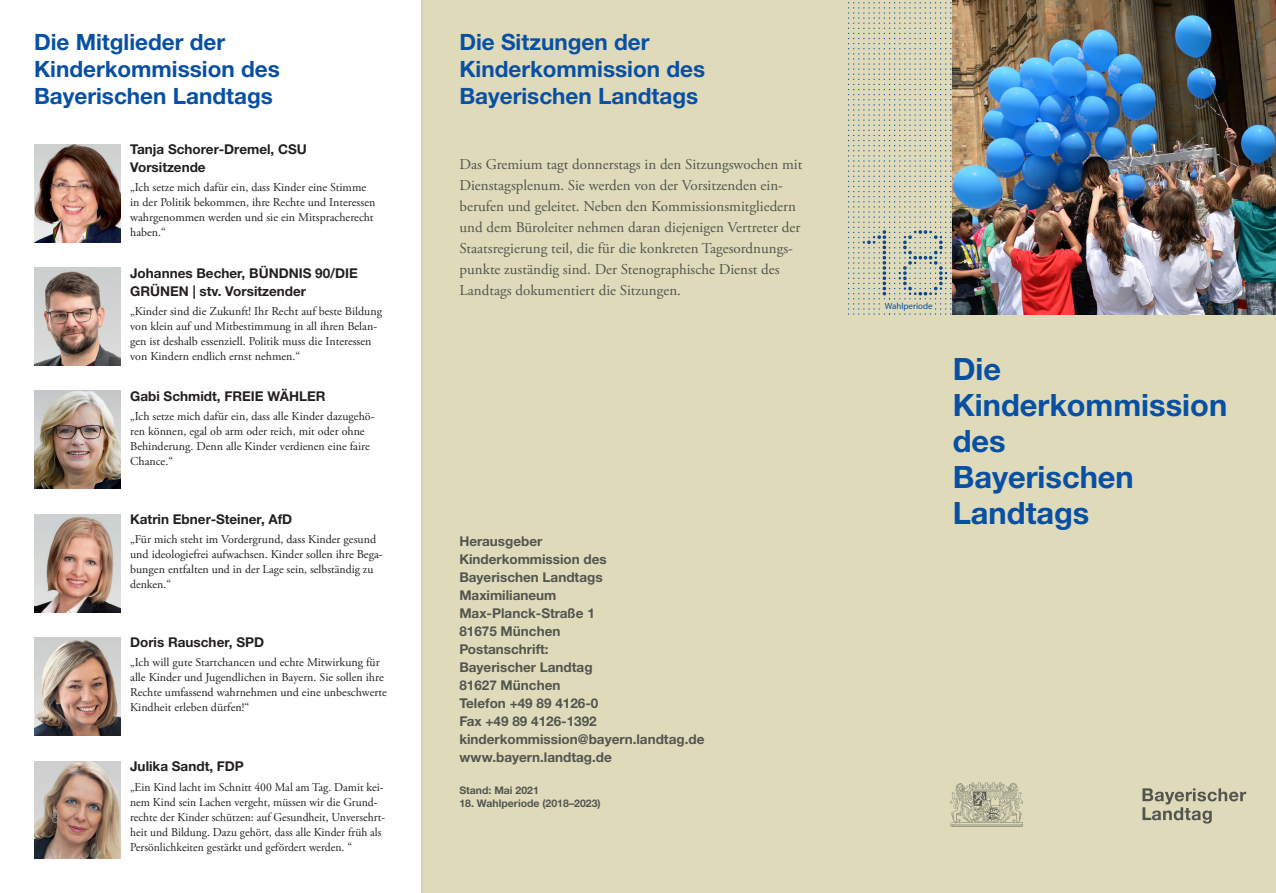
<style>
.page{position:relative;width:1276px;height:893px;background:#fff}
.page>*{position:absolute;margin:0;border:0;box-sizing:border-box;transform-origin:0 0}
.t1{font:700 30.75px/36px "Helvetica Neue LTW1 G";color:#0850a3}
.t2{font:700 22.5px/27px "Helvetica Neue LTW1 G";color:#0850a3}
.t3{font:15px/21px "Adobe Garamond Pro";color:#52564f}
.t4{font:700 13.5px/18px "Helvetica Neue LTW1 G";color:#52564f}
.t5{font:700 13.5px/18px "Helvetica Neue LTW1 G";color:#231f20}
.t6{font:12px/15px "Adobe Garamond Pro";color:#231f20}
.t7{font:700 10.5px "Helvetica Neue LTW1 G";color:#52564f}
.t8{font:9px "Myriad Pro";color:#0850a3}
</style>
<div class="page">
<div style="left:421px;top:0;width:855px;height:893px;background:#dedaba"></div>
<img style="left:950px;top:782px;width:72px;height:44px">
<svg style="left:1142px;top:788px;width:104px;height:36px;background:#b9b79e"></svg>
<img style="left:952px;top:0;width:324px;height:315px">
<img style="left:34px;top:145px;width:86px;height:97px">
<img style="left:34px;top:638px;width:86px;height:98px">
<img style="left:34px;top:391px;width:86px;height:98px">
<img style="left:34px;top:267px;width:86px;height:98px">
<img style="left:34px;top:514px;width:86px;height:98px">
<img style="left:34px;top:761px;width:86px;height:98px">
<svg style="left:848px;top:2px;width:103px;height:313px;background:#d0d1b8"></svg>
<p class="t2" style="left:34px;top:28px;width:247px">Die Mitglieder der<br>Kinderkommission des<br>Bayerischen Landtags</p>
<p class="t5" style="left:130px;top:140px;width:178px">Tanja Schorer-Dremel, CSU<br>Vorsitzende</p>
<p class="t6" style="left:130px;top:181px;width:247px">„Ich setze mich dafür ein, dass Kinder eine Stimme in der Politik bekommen, ihre Rechte und Interessen wahrgenommen werden und sie ein Mitspracherecht haben.“</p>
<p class="t5" style="left:130px;top:264px;width:229px">Johannes Becher, BÜNDNIS 90/DIE<br>GRÜNEN | stv. Vorsitzender</p>
<p class="t6" style="left:130px;top:304px;width:253px">„Kinder sind die Zukunft! Ihr Recht auf beste Bildung von klein auf und Mitbestimmung in all ihren Belan&shy;gen ist deshalb essenziell. Politik muss die Interessen von Kindern endlich ernst nehmen.“</p>
<p class="t5" style="left:130px;top:387px;width:197px">Gabi Schmidt, FREIE WÄHLER</p>
<p class="t6" style="left:130px;top:409px;width:246px">„Ich setze mich dafür ein, dass alle Kinder dazugehö&shy;ren können, egal ob arm oder reich, mit oder ohne Behinderung. Denn alle Kinder verdienen eine faire Chance.“</p>
<p class="t5" style="left:130px;top:510px;width:164px">Katrin Ebner-Steiner, AfD</p>
<p class="t6" style="left:130px;top:532px;width:254px">„Für mich steht im Vordergrund, dass Kinder gesund und ideologiefrei aufwachsen. Kinder sollen ihre Bega&shy;bungen entfalten und in der Lage sein, selbständig zu denken.“</p>
<p class="t5" style="left:130px;top:633px;width:135px">Doris Rauscher, SPD</p>
<p class="t6" style="left:130px;top:655px;width:258px">„Ich will gute Startchancen und echte Mitwirkung für alle Kinder und Jugendlichen in Bayern. Sie sollen ihre Rechte umfassend wahrnehmen und eine unbeschwerte Kindheit erleben dürfen!“</p>
<p class="t5" style="left:130px;top:757px;width:115px">Julika Sandt, FDP</p>
<p class="t6" style="left:130px;top:780px;width:256px">„Ein Kind lacht im Schnitt 400 Mal am Tag. Damit kei&shy;nem Kind sein Lachen vergeht, müssen wir die Grund&shy;rechte der Kinder schützen: auf Gesundheit, Unversehrt&shy;heit und Bildung. Dazu gehört, dass alle Kinder früh als Persönlichkeiten gestärkt und gefördert werden. “</p>
<p class="t2" style="left:459px;top:28px;width:247px">Die Sitzungen der<br>Kinderkommission des<br>Bayerischen Landtags</p>
<p class="t3" style="left:459px;top:154px;width:344px">Das Gremium tagt donnerstags in den Sitzungswochen mit Dienstagsplenum. Sie werden von der Vorsitzenden ein&shy;berufen und geleitet. Neben den Kommissionsmitgliedern und dem Büroleiter nehmen daran diejenigen Vertreter der Staatsregierung teil, die für die konkreten Tagesordnungs&shy;punkte zuständig sind. Der Stenographische Dienst des Landtags dokumentiert die Sitzungen.</p>
<p class="t4" style="left:459px;top:532px;width:247px">Herausgeber<br>Kinderkommission des<br>Bayerischen Landtags<br>Maximilianeum<br>Max-Planck-Straße 1<br>81675 München<br>Postanschrift:<br>Bayerischer Landtag<br>81627 München<br>Telefon +49 89 4126-0<br>Fax +49 89 4126-1392 kinderkommission@bayern.landtag.de www.bayern.landtag.de</p>
<p class="t7" style="left:459px;top:783px;width:81px">Stand: Mai 2021</p>
<p class="t7" style="left:459px;top:797px;width:143px">18. Wahlperiode (2018–2023)</p>
<p class="t8" style="left:884px;top:301px;width:50px">Wahlperiode</p>
<p class="t1" style="left:952px;top:351px;width:276px">Die<br>Kinderkommission des<br>Bayerischen<br>Landtags</p>
</div>
